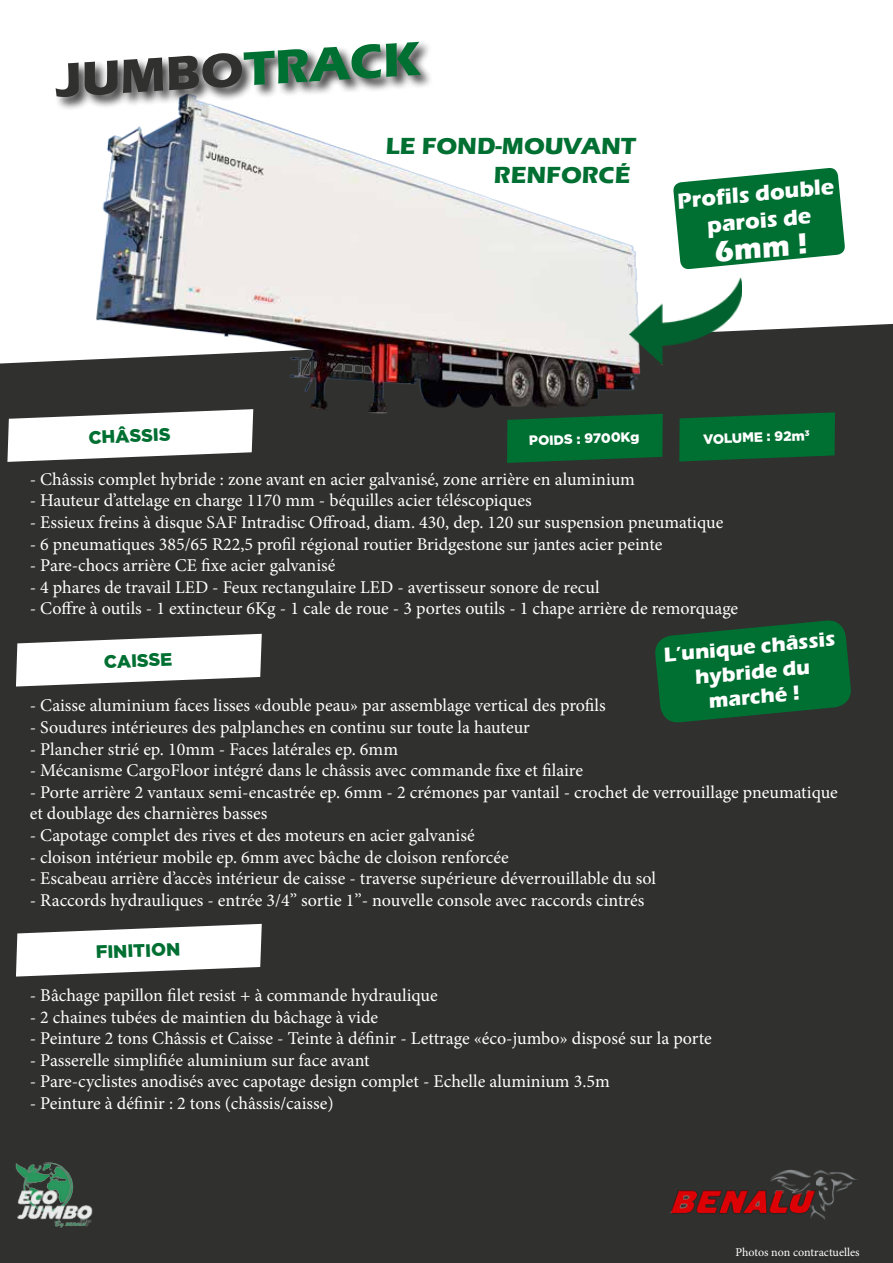
<style>
.page{position:relative;width:893px;height:1263px;background:#30302e}
.page>*{position:absolute;margin:0;border:0;box-sizing:border-box;transform-origin:0 0}
.t1{font:700 49.5px "Eras ITC";color:#30302e}
.t2{font:700 30px "Eras ITC";color:#fff}
.t3{font:700 24px/28.8px "Eras ITC";color:#006f32;text-align:right}
.t4{font:700 22.5px/27.2px "Eras ITC";color:#fff;text-align:center}
.t5{font:700 21px/25.2px "Eras ITC";color:#fff;text-align:center}
.t6{font:18px/21.6px "Minion Pro";color:#fff}
.t7{font:900 18px "Gotham";color:#006f32}
.t8{font:900 13.5px "Gotham";color:#fff}
.t9{font:12px "Minion Pro";color:#fff}
.s1{color:#006f32}
</style>
<div class="page">
<img style="left:15px;top:1162px;width:78px;height:66px">
<img style="left:670px;top:1169px;width:188px;height:51px">
<div style="left:0;top:0;width:893px;height:363px;background:#fff"></div>
<img style="left:83px;top:80px;width:570px;height:336px">
<div style="left:54px;top:40px;width:380px;height:71px;background:#000;opacity:.75"></div>
<svg style="left:7px;top:409px;width:246px;height:53px"></svg>
<svg style="left:16px;top:634px;width:246px;height:52px"></svg>
<svg style="left:16px;top:924px;width:246px;height:52px"></svg>
<svg style="left:655px;top:620px;width:196px;height:103px"></svg>
<svg style="left:507px;top:414px;width:156px;height:49px;background:#056731"></svg>
<svg style="left:679px;top:412px;width:156px;height:49px;background:#056731"></svg>
<svg style="left:673px;top:167px;width:172px;height:103px;background:#2f8a58"></svg>
<img style="left:630px;top:269px;width:111px;height:103px">
<h1 class="t1" style="left:54px;top:53px;width:367px;rotate:-4deg">JUMBO<span class="s1">TRACK</span></h1>
<h3 class="t3" style="left:386px;top:132px;width:252px">LE FOND-MOUVANT<br>RENFORCÉ</h3>
<p class="t4" style="left:676px;top:188px;width:159px;rotate:-6deg">Profils double parois de</p>
<h2 class="t2" style="left:713px;top:235px;width:95px;rotate:-5deg">6mm !</h2>
<p class="t7" style="left:88px;top:427px;width:84px;rotate:-2deg">CHÂSSIS</p>
<p class="t8" style="left:529px;top:433px;width:112px;rotate:-2deg">POIDS : 9700Kg</p>
<p class="t8" style="left:703px;top:431px;width:108px;rotate:-2deg">VOLUME : 92m<sup>3</sup></p>
<p class="t6" style="left:30px;top:468px;width:607px">- Châssis complet hybride : zone avant en acier galvanisé, zone arrière en aluminium</p>
<p class="t6" style="left:30px;top:490px;width:503px">- Hauteur d’attelage en charge 1170 mm - béquilles acier téléscopiques</p>
<p class="t6" style="left:30px;top:511px;width:695px">- Essieux freins à disque SAF Intradisc Offroad, diam. 430, dep. 120 sur suspension pneumatique</p>
<p class="t6" style="left:30px;top:533px;width:634px">- 6 pneumatiques 385/65 R22,5 profil régional routier Bridgestone sur jantes acier peinte</p>
<p class="t6" style="left:30px;top:555px;width:307px">- Pare-chocs arrière CE fixe acier galvanisé</p>
<p class="t6" style="left:30px;top:576px;width:571px">- 4 phares de travail LED - Feux rectangulaire LED - avertisseur sonore de recul</p>
<p class="t6" style="left:30px;top:598px;width:710px">- Coffre à outils - 1 extincteur 6Kg - 1 cale de roue - 3 portes outils - 1 chape arrière de remorquage</p>
<p class="t5" style="left:663px;top:642px;width:174px;rotate:-5deg">L’unique châssis hybride du marché !</p>
<p class="t7" style="left:103px;top:651px;width:70px;rotate:-2deg">CAISSE</p>
<p class="t6" style="left:30px;top:695px;width:577px">- Caisse aluminium faces lisses «double peau» par assemblage vertical des profils</p>
<p class="t6" style="left:30px;top:716px;width:502px">- Soudures intérieures des palplanches en continu sur toute la hauteur</p>
<p class="t6" style="left:30px;top:738px;width:370px">- Plancher strié ep. 10mm - Faces latérales ep. 6mm</p>
<p class="t6" style="left:30px;top:760px;width:555px">- Mécanisme CargoFloor intégré dans le châssis avec commande fixe et filaire</p>
<p class="t6" style="left:30px;top:781px;width:810px">- Porte arrière 2 vantaux semi-encastrée ep. 6mm - 2 crémones par vantail - crochet de verrouillage pneumatique et doublage des charnières basses</p>
<p class="t6" style="left:30px;top:824px;width:446px">- Capotage complet des rives et des moteurs en acier galvanisé</p>
<p class="t6" style="left:30px;top:846px;width:481px">- cloison intérieur mobile ep. 6mm avec bâche de cloison renforcée</p>
<p class="t6" style="left:30px;top:868px;width:628px">- Escabeau arrière d’accès intérieur de caisse - traverse supérieure déverrouillable du sol</p>
<p class="t6" style="left:30px;top:889px;width:616px">- Raccords hydrauliques - entrée 3/4’’ sortie 1’’- nouvelle console avec raccords cintrés</p>
<p class="t7" style="left:95px;top:941px;width:86px;rotate:-2deg">FINITION</p>
<p class="t6" style="left:30px;top:984px;width:409px">- Bâchage papillon filet resist + à commande hydraulique</p>
<p class="t6" style="left:30px;top:1006px;width:350px">- 2 chaines tubées de maintien du bâchage à vide</p>
<p class="t6" style="left:30px;top:1028px;width:683px">- Peinture 2 tons Châssis et Caisse - Teinte à définir - Lettrage «éco-jumbo» disposé sur la porte</p>
<p class="t6" style="left:30px;top:1049px;width:341px">- Passerelle simplifiée aluminium sur face avant</p>
<p class="t6" style="left:30px;top:1071px;width:582px">- Pare-cyclistes anodisés avec capotage design complet - Echelle aluminium 3.5m</p>
<p class="t6" style="left:30px;top:1092px;width:305px">- Peinture à définir : 2 tons (châssis/caisse)</p>
<p class="t9" style="left:735px;top:1244px;width:126px">Photos non contractuelles</p>
</div>
